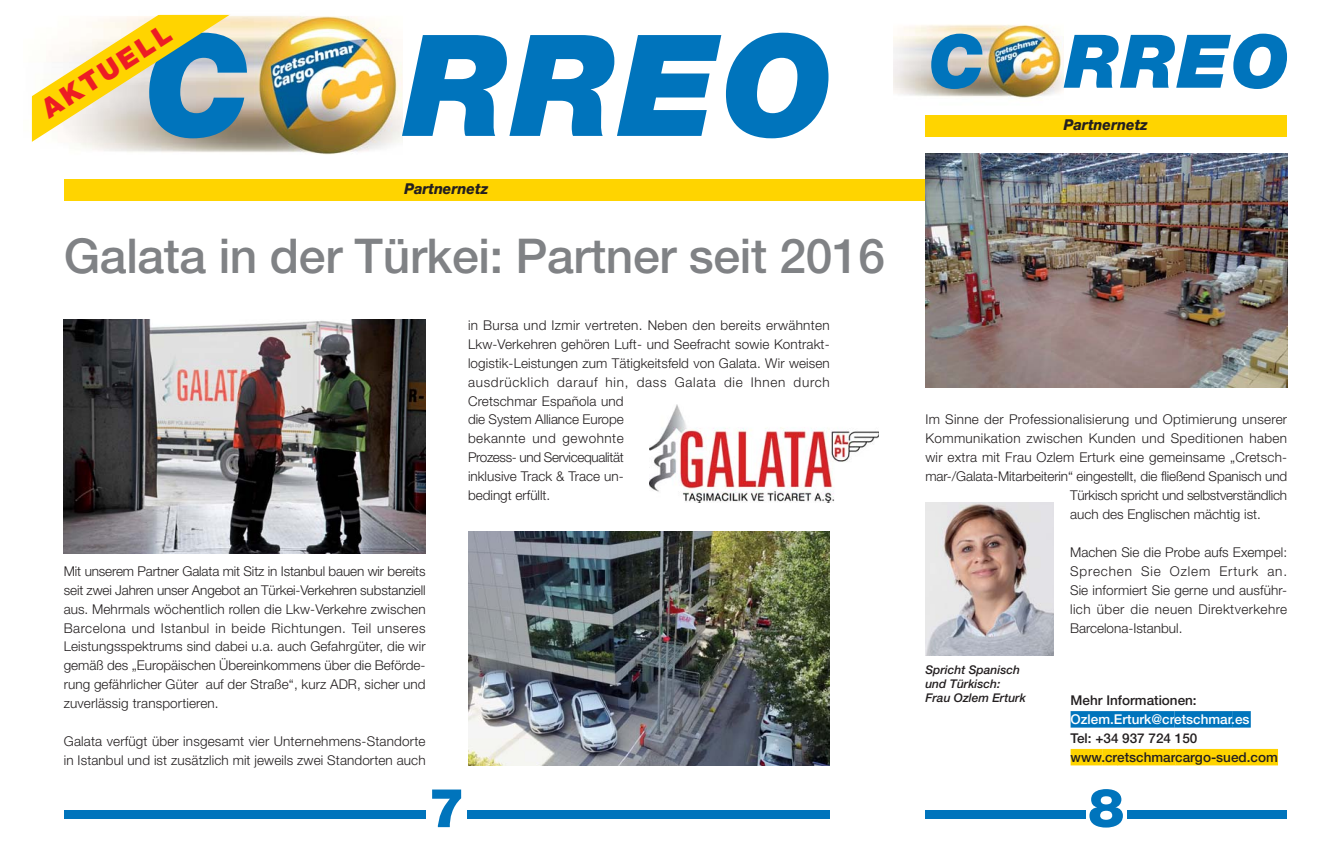
<style>
.page{position:relative;width:1319px;height:851px;background:#fff}
.page>*{position:absolute;margin:0;border:0;box-sizing:border-box;transform-origin:0 0}
.t1{font:italic 900 141.15px "Helvetica Neue";color:#0074bc}
.t2{font:900 54px "Helvetica Neue";color:#0074bc}
.t3{font:500 48px "Helvetica Neue";letter-spacing:-.005em;color:#808285}
.t4{font:900 27px "Helvetica Neue";color:#ed1c24}
.t5{font:italic 800 15px "Helvetica Neue";color:#231f20;scale:.94 1}
.t6{font:300 13.5px/18.9px "Helvetica Neue";letter-spacing:.01em;color:#231f20;text-align:justify}
.t7{font:500 13.5px/18.9px "Helvetica Neue";color:#231f20}
.t8{font:300 13.5px "Helvetica Neue";letter-spacing:-.015em;color:#231f20}
.t9{font:500 13.5px "Helvetica Neue";color:#fff}
.t10{font:italic 500 12px/14.4px "Helvetica Neue";color:#231f20}
</style>
<div class="page">
<img style="left:31px;top:14px;width:371px;height:130px">
<img style="left:32px;top:15px;width:358px;height:140px">
<img style="left:893px;top:24px;width:170px;height:74px">
<div style="left:1070px;top:711px;width:104px;height:16px;background:#0074bc"></div>
<div style="left:1174px;top:711px;width:58px;height:16px;background:#0074bc"></div>
<div style="left:1232px;top:711px;width:18px;height:16px;background:#0074bc"></div>
<div style="left:1070px;top:748px;width:31px;height:17px;background:#ffd400"></div>
<div style="left:1101px;top:748px;width:16px;height:17px;background:#ffd400"></div>
<div style="left:1117px;top:748px;width:58px;height:17px;background:#ffd400"></div>
<div style="left:1175px;top:748px;width:102px;height:17px;background:#ffd400"></div>
<div style="left:64px;top:810px;width:765px;height:9px;background:#0074bc"></div>
<div style="left:925px;top:810px;width:361px;height:9px;background:#0074bc"></div>
<img style="left:925px;top:502px;width:127px;height:153px">
<img style="left:649px;top:404px;width:229px;height:98px">
<div style="left:1085px;top:783px;width:41px;height:57px;background:#fff"></div>
<div style="left:426px;top:783px;width:41px;height:57px;background:#fff"></div>
<div style="left:64px;top:179px;width:861px;height:21px;background:#ffd400"></div>
<div style="left:925px;top:115px;width:361px;height:21px;background:#ffd400"></div>
<img style="left:925px;top:153px;width:361px;height:234px">
<img style="left:64px;top:319px;width:361px;height:234px">
<img style="left:468px;top:531px;width:361px;height:234px">
<h3 class="t4" style="left:39px;top:103px;width:150px;rotate:-33deg">AKTUELL</h3>
<h1 class="t1" style="left:144px;top:35px;width:1146px">C RREO <sup>C</sup> <sup>RREO</sup></h1>
<p class="t5" style="left:1063px;top:119px;width:91px">Partnernetz</p>
<p class="t5" style="left:404px;top:183px;width:91px">Partnernetz</p>
<h3 class="t3" style="left:64px;top:238px;width:822px">Galata in der Türkei: Partner seit 2016</h3>
<p class="t6" style="left:64px;top:562px;width:363px">Mit unserem Partner Galata mit Sitz in Istanbul bauen wir bereits seit zwei Jahren unser Angebot an Türkei-Verkehren substanziell aus. Mehrmals wöchentlich rollen die Lkw-Verkehre zwischen Barcelona und Istanbul in beide Richtungen. Teil unseres Leistungsspektrums sind dabei u.a. auch Gefahrgüter, die wir gemäß des „Europäischen Übereinkommens über die Beförde&shy;rung gefährlicher Güter auf der Straße“, kurz ADR, sicher und zuverlässig transportieren.</p>
<p class="t6" style="left:64px;top:733px;width:363px">Galata verfügt über insgesamt vier Unternehmens-Standorte in Istanbul und ist zusätzlich mit jeweils zwei Standorten auch</p>
<p class="t6" style="left:468px;top:317px;width:363px;text-align:left">in Bursa und Izmir vertreten. Neben den bereits erwähnten Lkw-Verkehren gehören Luft- und Seefracht sowie Kontrakt&shy;logistik-Leistungen zum Tätigkeitsfeld von Galata. Wir weisen ausdrücklich darauf hin, dass Galata die Ihnen durch Cretschmar Española und<br>die System Alliance Europe<br>bekannte und gewohnte<br>Prozess- und Servicequalität<br>inklusive Track &amp; Trace un-<br>bedingt erfüllt.</p>
<p class="t6" style="left:925px;top:411px;width:363px">Im Sinne der Professionalisierung und Optimierung unserer</p>
<p class="t6" style="left:925px;top:430px;width:363px">Kommunikation zwischen Kunden und Speditionen haben</p>
<p class="t6" style="left:925px;top:449px;width:363px">wir extra mit Frau Ozlem Erturk eine gemeinsame „Cretsch-</p>
<p class="t6" style="left:925px;top:468px;width:363px">mar-/Galata-Mitarbeiterin“ eingestellt, die fließend Spanisch und</p>
<p class="t8" style="left:1069px;top:490px;width:218px">Türkisch spricht und selbstverständlich</p>
<p class="t6" style="left:1069px;top:506px;width:192px">auch des Englischen mächtig ist.</p>
<p class="t6" style="left:1069px;top:544px;width:218px">Machen Sie die Probe aufs Exempel:<br>Sprechen Sie Ozlem Erturk an.<br>Sie informiert Sie gerne und ausführ&shy;lich über die neuen Direktverkehre Barcelona-Istanbul.</p>
<p class="t10" style="left:925px;top:663px;width:102px">Spricht Spanisch und Türkisch:<br>Frau Ozlem Erturk</p>
<p class="t7" style="left:1070px;top:691px;width:128px">Mehr Informationen:</p>
<p class="t9" style="left:1070px;top:714px;width:180px">Ozlem.Erturk@cretschmar.es</p>
<p class="t7" style="left:1070px;top:729px;width:209px">Tel: +34 937 724 150 www.cretschmarcargo-sued.com</p>
<h2 class="t2" style="left:428px;top:788px;width:38px">7</h2>
<h2 class="t2" style="left:1087px;top:788px;width:38px">8</h2>
</div>
